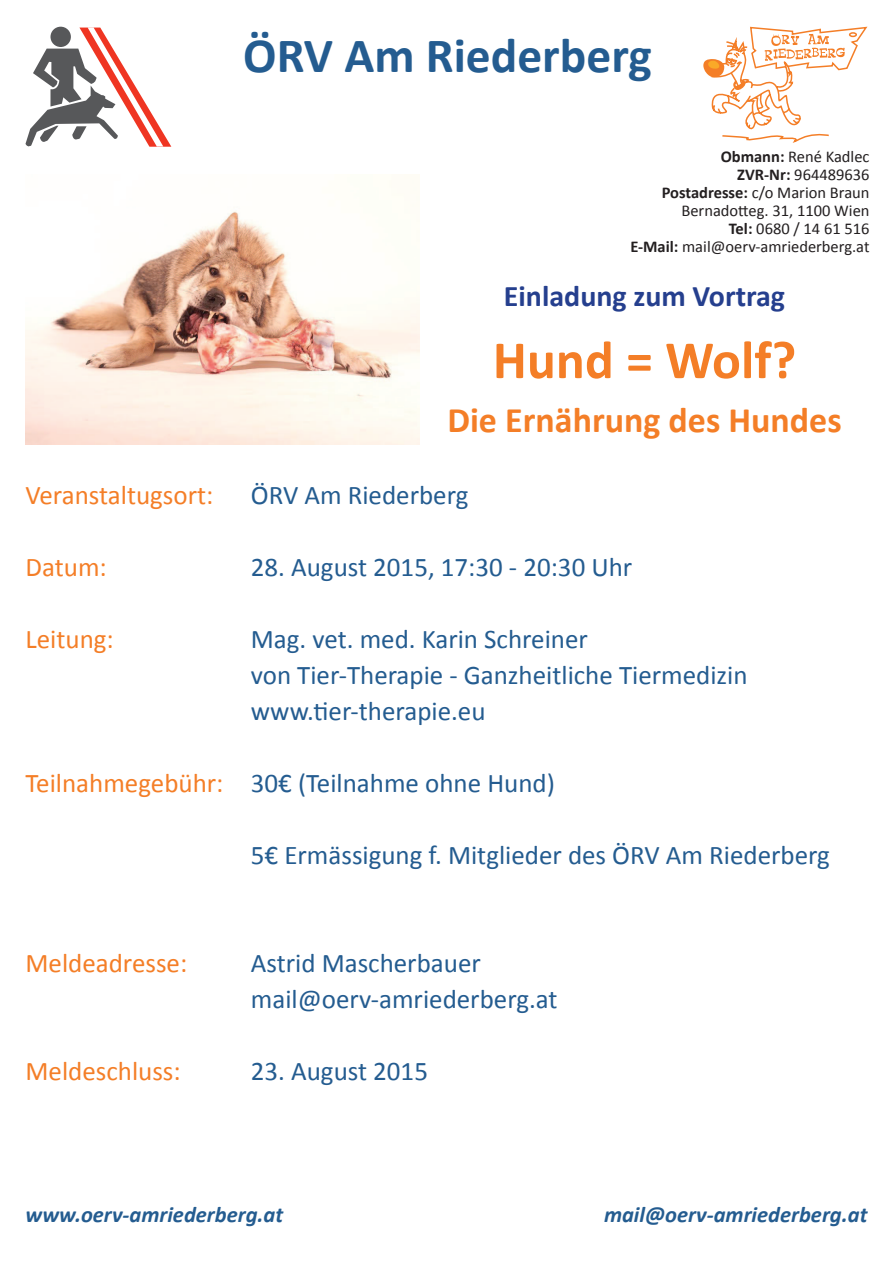
<style>
.page{position:relative;width:893px;height:1263px;background:#fff}
.page>*{position:absolute;margin:0;border:0;box-sizing:border-box;transform-origin:0 0}
.t1{font:700 54px "Calibri";color:#f47e27}
.t2{font:700 49.5px "Calibri";color:#245c90}
.t3{font:700 36px "Calibri";color:#f47e27}
.t4{font:700 30px "Calibri";color:#253f8e}
.t5{font:27px/36px "Calibri";color:#245c90}
.t6{font:27px "Calibri";color:#f47e27}
.t7{font:italic 700 22.5px "Calibri";color:#245c90}
.t8{font:16.5px/18px "Calibri";color:#231f20;text-align:right}
.s1{font-weight:700}
</style>
<div class="page">
<svg style="left:26px;top:28px;width:145px;height:119px"></svg>
<svg style="left:703px;top:26px;width:165px;height:117px"></svg>
<img style="left:26px;top:211px;width:394px;height:234px">
<h2 class="t2" style="left:243px;top:25px;width:410px">ÖRV Am Riederberg</h2>
<p class="t8" style="left:630px;top:147px;width:241px"><span class="s1">Obmann:</span> René Kadlec<br><span class="s1">ZVR-Nr:</span> 964489636<br><span class="s1">Postadresse:</span> c/o Marion Braun<br>Bernadotteg. 31, 1100 Wien<br><span class="s1">Tel:</span> 0680 / 14 61 516<br><span class="s1">E-Mail:</span> mail@oerv-amriederberg.at</p>
<p class="t4" style="left:504px;top:277px;width:283px">Einladung zum Vortrag</p>
<h1 class="t1" style="left:493px;top:327px;width:305px">Hund = Wolf?</h1>
<h3 class="t3" style="left:447px;top:398px;width:396px">Die Ernährung des Hundes</h3>
<p class="t6" style="left:26px;top:478px;width:189px">Veranstaltugsort:</p>
<p class="t5" style="left:251px;top:476px;width:219px">ÖRV Am Riederberg</p>
<p class="t6" style="left:26px;top:550px;width:83px">Datum:</p>
<p class="t5" style="left:251px;top:548px;width:383px">28. August 2015, 17:30 - 20:30 Uhr</p>
<p class="t6" style="left:26px;top:622px;width:90px">Leitung:</p>
<p class="t5" style="left:251px;top:620px;width:498px">Mag. vet. med. Karin Schreiner<br>von Tier-Therapie - Ganzheitliche Tiermedizin www.tier-therapie.eu</p>
<p class="t6" style="left:26px;top:766px;width:199px">Teilnahmegebühr:</p>
<p class="t5" style="left:251px;top:764px;width:305px">30€ (Teilnahme ohne Hund)</p>
<p class="t5" style="left:251px;top:836px;width:580px">5€ Ermässigung f. Mitglieder des ÖRV Am Riederberg</p>
<p class="t6" style="left:26px;top:946px;width:163px">Meldeadresse:</p>
<p class="t6" style="left:26px;top:1054px;width:157px">Meldeschluss:</p>
<p class="t5" style="left:251px;top:944px;width:308px">Astrid Mascherbauer mail@oerv-amriederberg.at</p>
<p class="t5" style="left:251px;top:1052px;width:179px">23. August 2015</p>
<p class="t7" style="left:26px;top:1200px;width:259px">www.oerv-amriederberg.at</p>
<p class="t7" style="left:604px;top:1200px;width:265px">mail@oerv-amriederberg.at</p>
</div>
